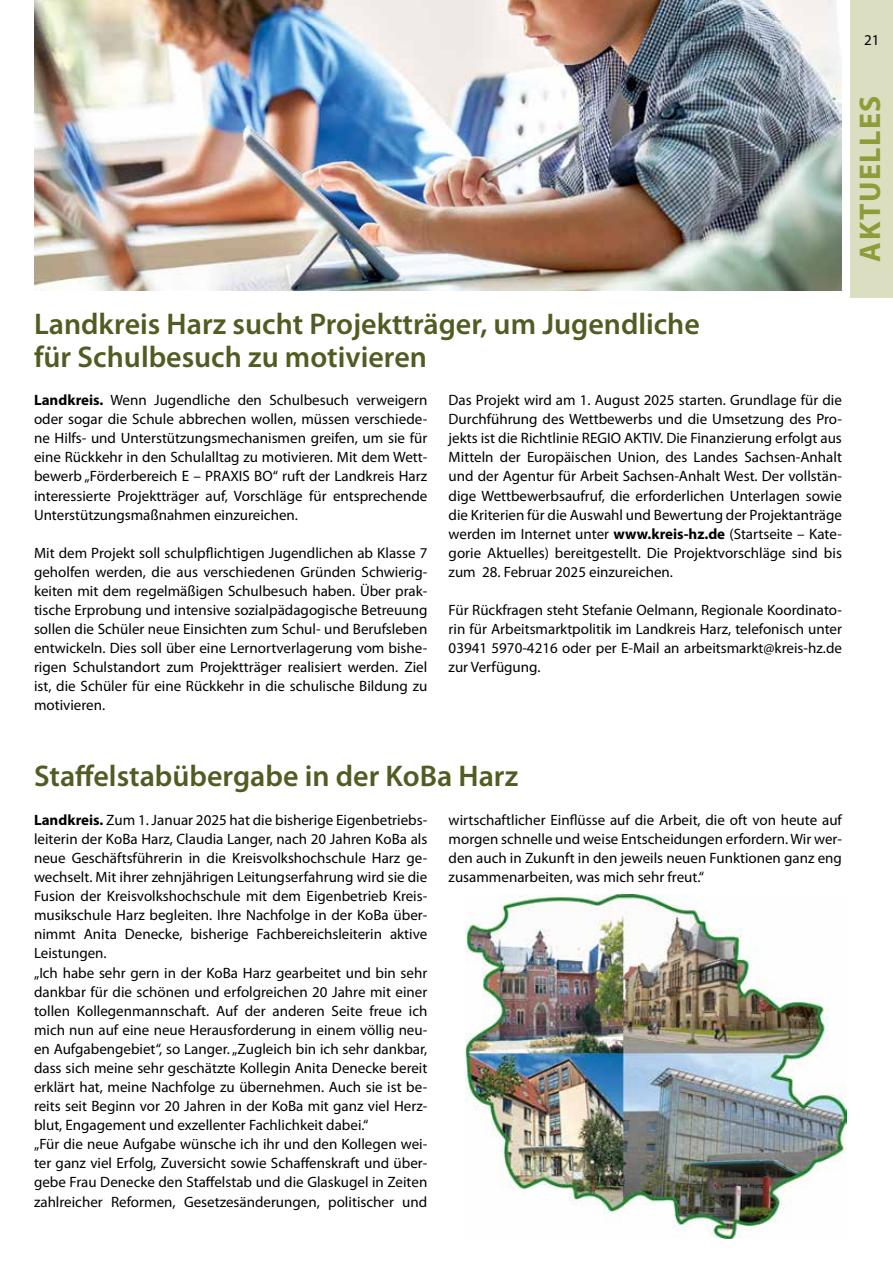
<style>
.page{position:relative;width:893px;height:1263px;background:#fff}
.page>*{position:absolute;margin:0;border:0;box-sizing:border-box;transform-origin:0 0}
.t1{font:600 30px/33px "Myriad Pro";color:#515c23}
.t2{font:700 30px "Myriad Pro";letter-spacing:.05em;color:#909c38}
.t3{font:15px/19px "Myriad Pro";color:#000;text-align:justify}
.s1{font-weight:700}
</style>
<div class="page">
<div style="left:850px;top:0;width:43px;height:298px;background:#dcdec2"></div>
<img style="left:34px;top:0;width:808px;height:291px">
<img style="left:465px;top:894px;width:381px;height:345px">
<p class="t3" style="left:864px;top:30px;width:17px">21</p>
<h1 class="t2" style="left:850px;top:261px;width:168px;rotate:-90deg">AKTUELLES</h1>
<h1 class="t1" style="left:34px;top:307px;width:667px">Landkreis Harz sucht Projektträger, um Jugendliche für Schulbesuch zu motivieren</h1>
<p class="t3" style="left:34px;top:390px;width:395px"><span class="s1">Landkreis.</span> Wenn Jugendliche den Schulbesuch verweigern oder sogar die Schule abbrechen wollen, müssen verschiede&shy;ne Hilfs- und Unterstützungsmechanismen greifen, um sie für eine Rückkehr in den Schulalltag zu motivieren. Mit dem Wett&shy;bewerb „Förderbereich E – PRAXIS BO“ ruft der Landkreis Harz interessierte Projektträger auf, Vorschläge für entsprechende Unterstützungsmaßnahmen einzureichen.</p>
<p class="t3" style="left:34px;top:543px;width:395px">Mit dem Projekt soll schulpflichtigen Jugendlichen ab Klasse 7 geholfen werden, die aus verschiedenen Gründen Schwierig&shy;keiten mit dem regelmäßigen Schulbesuch haben. Über prak&shy;tische Erprobung und intensive sozialpädagogische Betreuung sollen die Schüler neue Einsichten zum Schul- und Berufsleben entwickeln. Dies soll über eine Lernortverlagerung vom bishe&shy;rigen Schulstandort zum Projektträger realisiert werden. Ziel ist, die Schüler für eine Rückkehr in die schulische Bildung zu motivieren.</p>
<p class="t3" style="left:449px;top:390px;width:395px">Das Projekt wird am 1. August 2025 starten. Grundlage für die Durchführung des Wettbewerbs und die Umsetzung des Pro&shy;jekts ist die Richtlinie REGIO AKTIV. Die Finanzierung erfolgt aus Mitteln der Europäischen Union, des Landes Sachsen-Anhalt und der Agentur für Arbeit Sachsen-Anhalt West. Der vollstän&shy;dige Wettbewerbsaufruf, die erforderlichen Unterlagen sowie die Kriterien für die Auswahl und Bewertung der Projektanträge werden im Internet unter <span class="s1">www.kreis-hz.de</span> (Startseite – Kate&shy;gorie Aktuelles) bereitgestellt. Die Projektvorschläge sind bis zum 28. Februar 2025 einzureichen.</p>
<p class="t3" style="left:449px;top:600px;width:395px">Für Rückfragen steht Stefanie Oelmann, Regionale Koordinato&shy;rin für Arbeitsmarktpolitik im Landkreis Harz, telefonisch unter 03941 5970-4216 oder per E-Mail an arbeitsmarkt@kreis-hz.de zur Verfügung.</p>
<h1 class="t1" style="left:34px;top:758px;width:486px">Staffelstabübergabe in der KoBa Harz</h1>
<p class="t3" style="left:34px;top:810px;width:395px;text-align:left"><span class="s1">Landkreis.</span> Zum 1. Januar 2025 hat die bisherige Eigenbetriebs&shy;leiterin der KoBa Harz, Claudia Langer, nach 20 Jahren KoBa als neue Geschäftsführerin in die Kreisvolkshochschule Harz ge&shy;wechselt. Mit ihrer zehnjährigen Leitungserfahrung wird sie die Fusion der Kreisvolkshochschule mit dem Eigenbetrieb Kreis&shy;musikschule Harz begleiten. Ihre Nachfolge in der KoBa über&shy;nimmt Anita Denecke, bisherige Fachbereichsleiterin aktive Leistungen.<br>„Ich habe sehr gern in der KoBa Harz gearbeitet und bin sehr dankbar für die schönen und erfolgreichen 20 Jahre mit einer tollen Kollegenmannschaft. Auf der anderen Seite freue ich mich nun auf eine neue Herausforderung in einem völlig neu&shy;en Aufgabengebiet“, so Langer. „Zugleich bin ich sehr dankbar, dass sich meine sehr geschätzte Kollegin Anita Denecke bereit erklärt hat, meine Nachfolge zu übernehmen. Auch sie ist be&shy;reits seit Beginn vor 20 Jahren in der KoBa mit ganz viel Herz&shy;blut, Engagement und exzellenter Fachlichkeit dabei.“<br>„Für die neue Aufgabe wünsche ich ihr und den Kollegen wei&shy;ter ganz viel Erfolg, Zuversicht sowie Schaffenskraft und über&shy;gebe Frau Denecke den Staffelstab und die Glaskugel in Zeiten zahlreicher Reformen, Gesetzesänderungen, politischer und</p>
<p class="t3" style="left:449px;top:810px;width:395px">wirtschaftlicher Einflüsse auf die Arbeit, die oft von heute auf morgen schnelle und weise Entscheidungen erfordern. Wir wer&shy;den auch in Zukunft in den jeweils neuen Funktionen ganz eng zusammenarbeiten, was mich sehr freut.“</p>
</div>
